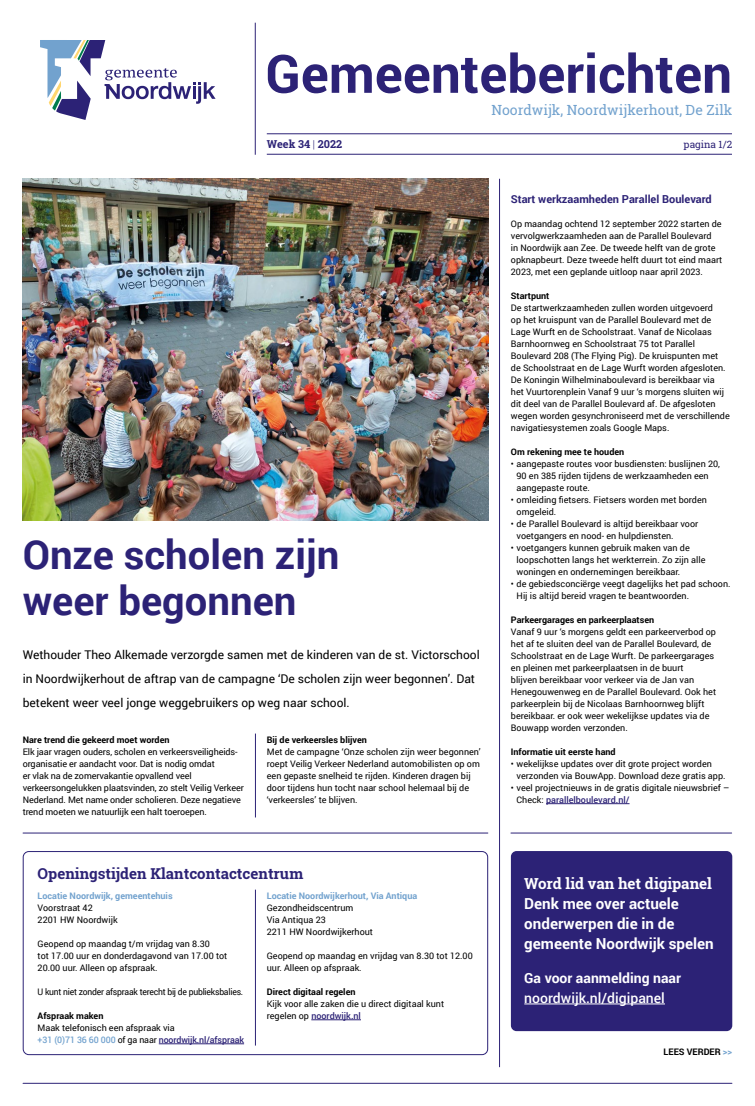
<style>
.page{position:relative;width:755px;height:1106px;background:#fff}
.page>*{position:absolute;margin:0;border:0;box-sizing:border-box;transform-origin:0 0}
._05_Kop_Artikel_Groo{font:700 53px "Roboto";color:#2c2276}
._05_Kop_Artikel_Groo-2{font:700 40px/46px "Roboto";color:#2c2276}
._07_Kopje_Alinea_11p{font:700 15.2px/19.7px "Roboto";color:#fff}
.t1{font:700 15.2px "Roboto Slab";letter-spacing:-.01em;color:#fff}
._06_Kop_Sub{font:700 15px "Roboto Slab";color:#2c2276}
._02_Body_Tekst-Plain{font:500 14px/19.7px "Roboto";color:#fff}
._06_Kop_Sub-2{font:14px "Roboto Slab";color:#72a2ce}
._01_Body_Tekst-Inlei{font:12px/24px "Roboto Regular 2";color:#000}
._07_Kopje_Alinea_11p-2{font:700 11px "Roboto";color:#2c2276}
._05_Kop_Artikel_Groo-3{font:700 10.9px "Roboto Slab";color:#2c2276}
.t2{font:10px "Roboto Slab";color:#2c2276}
._02_Body_Tekst-Plain-2{font:9px/12px "Roboto Regular 2";color:#000}
._12_Tussenkopje_9pt{font:700 9px "Roboto";color:#000}
.t3{font:9px/12px "Roboto";color:#000}
._02_Body_Tekst-Plain-3{font:9px "Roboto Regular 2";letter-spacing:-.025em;color:#000;scale:.95 1}
._02_Body_Tekst-Plain-4{font:700 9px "Roboto";color:#72a2ce}
._12_Tussenkopje_9pt-2{font:700 9px "Roboto";color:#72a2ce}
._03__Body_Tekst-Insp{font:700 9px "Roboto";color:#000}
.s1{font-weight:300}
.s2{font-family:"Roboto";font-weight:500;color:#72a2ce}
.s3{font-family:"Roboto";font-weight:500;color:#2c2276}
.s4{font-family:"Roboto Regular 2"}
.s5{font-weight:700}
.s6{color:#72a2ce}
</style>
<div class="page">
<hr style="left:499px;top:179px;width:1px;height:888px;background:#2c2276">
<hr style="left:23px;top:1083px;width:708px;height:1px;background:#2c2276">
<img style="left:23px;top:179px;width:465px;height:342px">
<hr style="left:255px;top:733px;width:1px;height:84px;background:#2c2276">
<svg style="left:40px;top:40px;width:175px;height:80px"></svg>
<hr style="left:255px;top:23px;width:1px;height:132px;background:#2c2276">
<hr style="left:266px;top:154px;width:465px;height:1px;background:#2c2276">
<hr style="left:266px;top:133px;width:465px;height:1px;background:#2c2276">
<div style="left:23px;top:851px;width:465px;height:204px;border:1px solid #2c2276;border-radius:6px"></div>
<hr style="left:159px;top:1043px;width:85px;height:1px;background:#2c2276">
<hr style="left:311px;top:1019px;width:50px;height:1px;background:#2c2276">
<hr style="left:255px;top:889px;width:1px;height:156px;background:#2c2276">
<div style="left:510px;top:851px;width:221px;height:180px;background:#2c2276;border-radius:6px"></div>
<hr style="left:524px;top:1003px;width:140px;height:1px;background:#fff">
<hr style="left:23px;top:832px;width:464px;height:1px;background:#2c2276">
<hr style="left:510px;top:832px;width:221px;height:1px;background:#2c2276">
<hr style="left:545px;top:803px;width:84px;height:1px;background:#2c2276">
<p class="_05_Kop_Artikel_Groo" style="left:265px;top:37px;width:468px">Gemeenteberichten</p>
<p class="_06_Kop_Sub-2" style="left:491px;top:100px;width:242px">Noordwijk, Noordwijkerhout, De Zilk</p>
<p class="_05_Kop_Artikel_Groo-3" style="left:266px;top:137px;width:77px">Week 34 <span class="s1">|</span> 2022</p>
<p class="t2" style="left:683px;top:137px;width:50px">pagina 1/2</p>
<p class="_05_Kop_Artikel_Groo-2" style="left:23px;top:530px;width:318px">Onze scholen zijn weer begonnen</p>
<p class="_01_Body_Tekst-Inlei" style="left:23px;top:642px;width:458px">Wethouder Theo Alkemade verzorgde samen met de kinderen van de st. Victorschool in Noordwijkerhout de aftrap van de campagne ‘De scholen zijn weer begonnen’. Dat betekent weer veel jonge weggebruikers op weg naar school.</p>
<p class="_12_Tussenkopje_9pt" style="left:23px;top:733px;width:148px">Nare trend die gekeerd moet worden</p>
<p class="_02_Body_Tekst-Plain-2" style="left:23px;top:745px;width:222px">Elk jaar vragen ouders, scholen en verkeersveiligheids&shy;organisatie er aandacht voor. Dat is nodig omdat<br>er vlak na de zomervakantie opvallend veel verkeersongelukken plaatsvinden, zo stelt Veilig Verkeer Nederland. Met name onder scholieren. Deze negatieve trend moeten we natuurlijk een halt toeroepen.</p>
<p class="_12_Tussenkopje_9pt" style="left:266px;top:733px;width:102px">Bij de verkeersles blijven</p>
<p class="_02_Body_Tekst-Plain-2" style="left:266px;top:745px;width:215px">Met de campagne ‘Onze scholen zijn weer begonnen’ roept Veilig Verkeer Nederland automobilisten op om een gepaste snelheid te rijden. Kinderen dragen bij door tijdens hun tocht naar school helemaal bij de ‘verkeersles’ te blijven.</p>
<p class="_06_Kop_Sub" style="left:38px;top:863px;width:267px">Openingstijden Klantcontactcentrum</p>
<p class="_12_Tussenkopje_9pt-2" style="left:38px;top:889px;width:136px">Locatie Noordwijk, gemeentehuis</p>
<p class="_02_Body_Tekst-Plain-2" style="left:38px;top:901px;width:57px">Voorstraat 42</p>
<p class="_02_Body_Tekst-Plain-2" style="left:38px;top:913px;width:81px">2201 HW Noordwijk</p>
<p class="_02_Body_Tekst-Plain-2" style="left:38px;top:937px;width:191px">Geopend op maandag t/m vrijdag van 8.30<br>tot 17.00 uur en donderdagavond van 17.00 tot<br>20.00 uur. Alleen op afspraak.</p>
<p class="_02_Body_Tekst-Plain-3" style="left:38px;top:985px;width:218px">U kunt niet zonder afspraak terecht bij de publieksbalies.</p>
<p class="_12_Tussenkopje_9pt" style="left:38px;top:1009px;width:67px">Afspraak maken</p>
<p class="_02_Body_Tekst-Plain-2" style="left:38px;top:1021px;width:208px">Maak telefonisch een afspraak via<br><span class="s2">+31 (0)71 36 60 000</span> of ga naar <span class="s3">noordwijk.nl/afspraak</span></p>
<p class="_02_Body_Tekst-Plain-4" style="left:266px;top:889px;width:152px">Locatie Noordwijkerhout, Via Antiqua</p>
<p class="_02_Body_Tekst-Plain-2" style="left:266px;top:901px;width:88px">Gezondheidscentrum</p>
<p class="_02_Body_Tekst-Plain-2" style="left:266px;top:913px;width:61px">Via Antiqua 23</p>
<p class="_02_Body_Tekst-Plain-2" style="left:266px;top:925px;width:108px">2211 HW Noordwijkerhout</p>
<p class="_02_Body_Tekst-Plain-2" style="left:266px;top:949px;width:207px">Geopend op maandag en vrijdag van 8.30 tot 12.00 uur. Alleen op afspraak.</p>
<p class="_12_Tussenkopje_9pt" style="left:266px;top:985px;width:90px">Direct digitaal regelen</p>
<p class="_02_Body_Tekst-Plain-2" style="left:266px;top:997px;width:179px">Kijk voor alle zaken die u direct digitaal kunt regelen op <span class="s3">noordwijk.nl</span></p>
<p class="_07_Kopje_Alinea_11p-2" style="left:510px;top:191px;width:202px">Start werkzaamheden Parallel Boulevard</p>
<p class="_02_Body_Tekst-Plain-2" style="left:510px;top:217px;width:213px">Op maandag ochtend 12 september 2022 starten de vervolgwerkzaamheden aan de Parallel Boulevard<br>in Noordwijk aan Zee. De tweede helft van de grote opknapbeurt. Deze tweede helft duurt tot eind maart 2023, met een geplande uitloop naar april 2023.</p>
<p class="_12_Tussenkopje_9pt" style="left:510px;top:289px;width:40px">Startpunt</p>
<p class="_02_Body_Tekst-Plain-2" style="left:510px;top:301px;width:220px">De startwerkzaamheden zullen worden uitgevoerd<br>op het kruispunt van de Parallel Boulevard met de Lage Wurft en de Schoolstraat. Vanaf de Nicolaas Barnhoornweg en Schoolstraat 75 tot Parallel Boulevard 208 (The Flying Pig). De kruispunten met de Schoolstraat en de Lage Wurft worden afgesloten.<br>De Koningin Wilhelminaboulevard is bereikbaar via het Vuurtorenplein Vanaf 9 uur ‘s morgens sluiten wij dit deel van de Parallel Boulevard af. De afgesloten wegen worden gesynchroniseerd met de verschillende navigatiesystemen zoals Google Maps.</p>
<p class="_12_Tussenkopje_9pt" style="left:510px;top:445px;width:115px">Om rekening mee te houden</p>
<p class="_02_Body_Tekst-Plain-2" style="left:516px;top:457px;width:205px;text-indent:-6px">• aangepaste routes voor busdiensten: buslijnen 20,<br>90 en 385 rijden tijdens de werkzaamheden een aangepaste route.</p>
<p class="t3" style="left:516px;top:493px;width:192px;text-indent:-6px"><span class="s4">•</span> omleiding fietsers. Fietsers worden met borden <span class="s4">omgeleid.</span></p>
<p class="_02_Body_Tekst-Plain-2" style="left:516px;top:517px;width:183px;text-indent:-6px">• de Parallel Boulevard is altijd bereikbaar voor voetgangers en nood- en hulpdiensten.</p>
<p class="_02_Body_Tekst-Plain-2" style="left:516px;top:541px;width:190px;text-indent:-6px">• voetgangers kunnen gebruik maken van de loopschotten langs het werkterrein. Zo zijn alle woningen en ondernemingen bereikbaar.</p>
<p class="_02_Body_Tekst-Plain-2" style="left:516px;top:577px;width:215px;text-indent:-6px">• de gebiedsconciërge veegt dagelijks het pad schoon.<br>Hij is altijd bereid vragen te beantwoorden.</p>
<p class="_12_Tussenkopje_9pt" style="left:510px;top:613px;width:145px">Parkeergarages en parkeerplaatsen</p>
<p class="_02_Body_Tekst-Plain-2" style="left:510px;top:625px;width:206px">Vanaf 9 uur ‘s morgens geldt een parkeerverbod op het af te sluiten deel van de Parallel Boulevard, de Schoolstraat en de Lage Wurft. De parkeergarages en pleinen met parkeerplaatsen in de buurt<br>blijven bereikbaar voor verkeer via de Jan van Henegouwenweg en de Parallel Boulevard. Ook het parkeerplein bij de Nicolaas Barnhoornweg blijft bereikbaar. er ook weer wekelijkse updates via de Bouwapp worden verzonden.</p>
<p class="_12_Tussenkopje_9pt" style="left:510px;top:745px;width:106px">Informatie uit eerste hand</p>
<p class="_02_Body_Tekst-Plain-2" style="left:516px;top:757px;width:210px;text-indent:-6px">• wekelijkse updates over dit grote project worden verzonden via BouwApp. Download deze gratis app.</p>
<p class="_02_Body_Tekst-Plain-2" style="left:516px;top:781px;width:214px;text-indent:-6px">• veel projectnieuws in de gratis digitale nieuwsbrief –<br>Check: <span class="s3">parallelboulevard.nl/</span></p>
<p class="t1" style="left:524px;top:873px;width:189px">Word lid van het digipanel</p>
<p class="_07_Kopje_Alinea_11p" style="left:524px;top:893px;width:191px">Denk mee over actuele onderwerpen die in de gemeente Noordwijk spelen</p>
<p class="_02_Body_Tekst-Plain" style="left:524px;top:967px;width:158px"><span class="s5">Ga voor aanmelding naar </span>noordwijk.nl/digipanel</p>
<p class="_03__Body_Tekst-Insp" style="left:663px;top:1045px;width:70px">LEES VERDER <span class="s6">&gt;&gt;</span></p>
</div>
